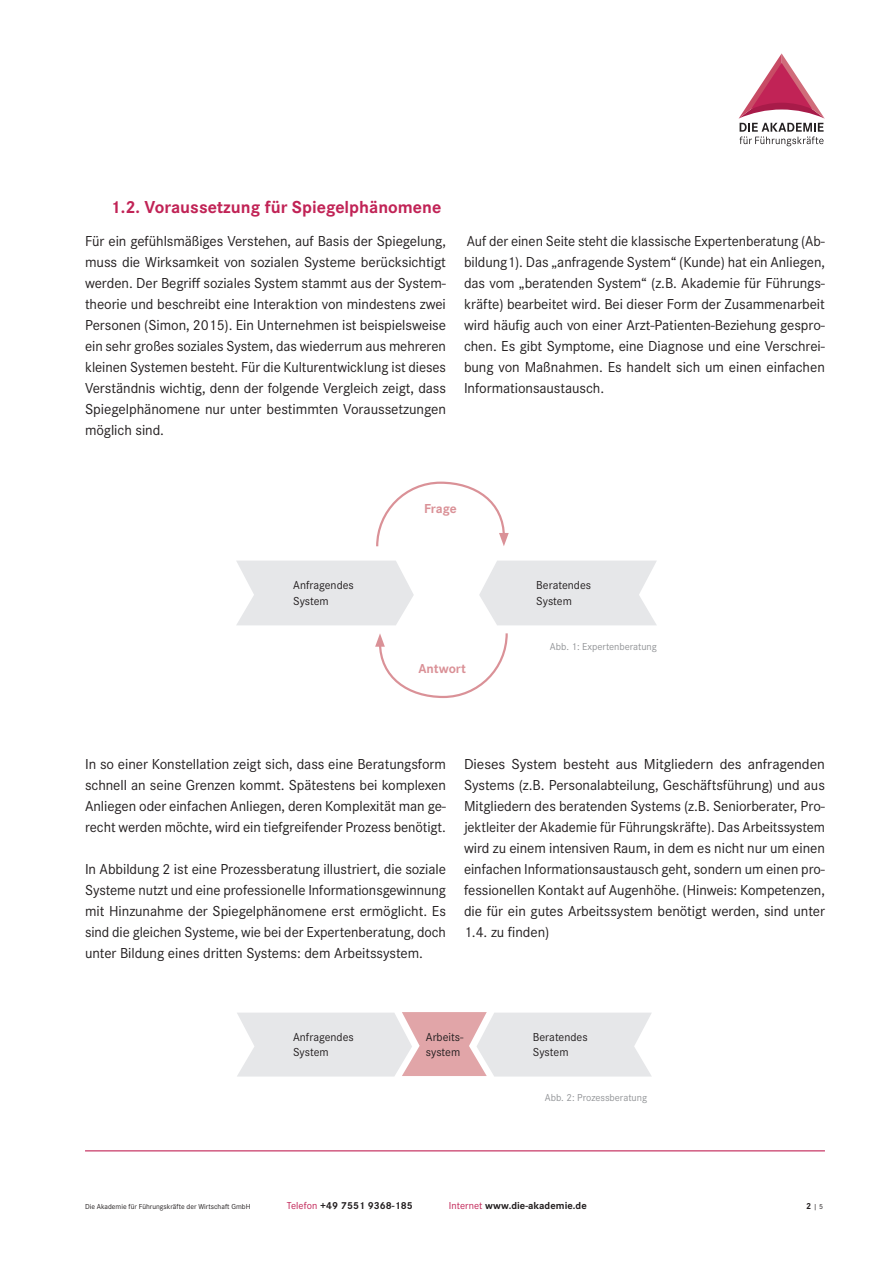
<style>
.page{position:relative;width:893px;height:1263px;background:#fff}
.page>*{position:absolute;margin:0;border:0;box-sizing:border-box;transform-origin:0 0}
.t1{font:700 18px "Akademie";color:#c12356}
.t2{font:15px/21px "Akademie";letter-spacing:-.005em;color:#231f20;text-align:justify}
.t3{font:700 13.5px "Akademie";color:#da9197}
.t4{font:12px/15px "Akademie";color:#231f20}
.t5{font:700 10.5px "Akademie";letter-spacing:.005em;color:#231f20}
.t6{font:10.5px "Akademie";letter-spacing:-.005em;color:#939598}
.t7{font:7.5px "Akademie";color:#231f20}
.s1{font-weight:400;color:#c12356}
.s2{font-weight:700;font-size:9px}
</style>
<div class="page">
<svg style="left:739px;top:53px;width:86px;height:93px"></svg>
<svg style="left:236px;top:560px;width:178px;height:65px;background:#e8e9eb"></svg>
<svg style="left:479px;top:560px;width:178px;height:65px;background:#e8e9eb"></svg>
<svg style="left:376px;top:481px;width:133px;height:66px"></svg>
<svg style="left:375px;top:633px;width:133px;height:65px"></svg>
<svg style="left:237px;top:1012px;width:415px;height:64px;background:#e7dee0"></svg>
<hr style="left:85px;top:1150px;width:740px;height:1px;background:#c12356">
<p class="t1" style="left:111px;top:195px;width:332px">1.2. Voraussetzung für Spiegelphänomene</p>
<p class="t2" style="left:85px;top:230px;width:362px">Für ein gefühlsmäßiges Verstehen, auf Basis der Spiegelung, muss die Wirksamkeit von sozialen Systeme berücksichtigt werden. Der Begriff soziales System stammt aus der System&shy;theorie und beschreibt eine Interaktion von mindestens zwei Personen (Simon, 2015). Ein Unternehmen ist beispielsweise ein sehr großes soziales System, das wiederrum aus mehreren kleinen Systemen besteht. Für die Kulturentwicklung ist dieses Verständnis wichtig, denn der folgende Vergleich zeigt, dass Spiegelphänomene nur unter bestimmten Voraussetzungen möglich sind.</p>
<p class="t2" style="left:464px;top:230px;width:362px">Auf der einen Seite steht die klassische Expertenberatung (Ab&shy;bildung1). Das „anfragende System“ (Kunde) hat ein Anliegen, das vom „beratenden System“ (z.B. Akademie für Führungs&shy;kräfte) bearbeitet wird. Bei dieser Form der Zusammenarbeit wird häufig auch von einer Arzt-Patienten-Beziehung gespro&shy;chen. Es gibt Symptome, eine Diagnose und eine Verschrei&shy;bung von Maßnahmen. Es handelt sich um einen einfachen Informationsaustausch.</p>
<p class="t3" style="left:424px;top:499px;width:34px">Frage</p>
<p class="t4" style="left:293px;top:577px;width:62px">Anfragendes<br>System</p>
<p class="t4" style="left:536px;top:577px;width:56px">Beratendes<br>System</p>
<p class="t3" style="left:418px;top:659px;width:49px">Antwort</p>
<p class="t6" style="left:550px;top:640px;width:109px">Abb. 1: Expertenberatung</p>
<p class="t2" style="left:85px;top:753px;width:362px">In so einer Konstellation zeigt sich, dass eine Beratungsform schnell an seine Grenzen kommt. Spätestens bei komplexen Anliegen oder einfachen Anliegen, deren Komplexität man ge&shy;recht werden möchte, wird ein tiefgreifender Prozess benötigt.</p>
<p class="t2" style="left:85px;top:858px;width:362px">In Abbildung 2 ist eine Prozessberatung illustriert, die soziale Systeme nutzt und eine professionelle Informationsgewinnung mit Hinzunahme der Spiegelphänomene erst ermöglicht. Es sind die gleichen Systeme, wie bei der Expertenberatung, doch unter Bildung eines dritten Systems: dem Arbeitssystem.</p>
<p class="t2" style="left:464px;top:753px;width:362px">Dieses System besteht aus Mitgliedern des anfragenden Systems (z.B. Personalabteilung, Geschäftsführung) und aus Mitgliedern des beratenden Systems (z.B. Seniorberater, Pro&shy;jektleiter der Akademie für Führungskräfte). Das Arbeitssystem wird zu einem intensiven Raum, in dem es nicht nur um einen einfachen Informationsaustausch geht, sondern um einen pro&shy;fessionellen Kontakt auf Augenhöhe. (Hinweis: Kompetenzen, die für ein gutes Arbeitssystem benötigt werden, sind unter 1.4. zu finden)</p>
<p class="t4" style="left:293px;top:1029px;width:62px">Anfragendes<br>System</p>
<p class="t4" style="left:533px;top:1029px;width:56px">Beratendes<br>System</p>
<p class="t4" style="left:426px;top:1029px;width:39px">Arbeits&shy;system</p>
<p class="t6" style="left:545px;top:1091px;width:104px">Abb. 2: Prozessberatung</p>
<p class="t7" style="left:85px;top:1201px;width:167px">Die Akademie für Führungskräfte der Wirtschaft GmbH</p>
<p class="t5" style="left:287px;top:1198px;width:127px"><span class="s1">Telefon</span> +49 7551 9368-185</p>
<p class="t5" style="left:449px;top:1198px;width:139px"><span class="s1">Internet</span> www.die-akademie.de</p>
<p class="t7" style="left:806px;top:1201px;width:19px"><span class="s2">2</span> | 5</p>
</div>
